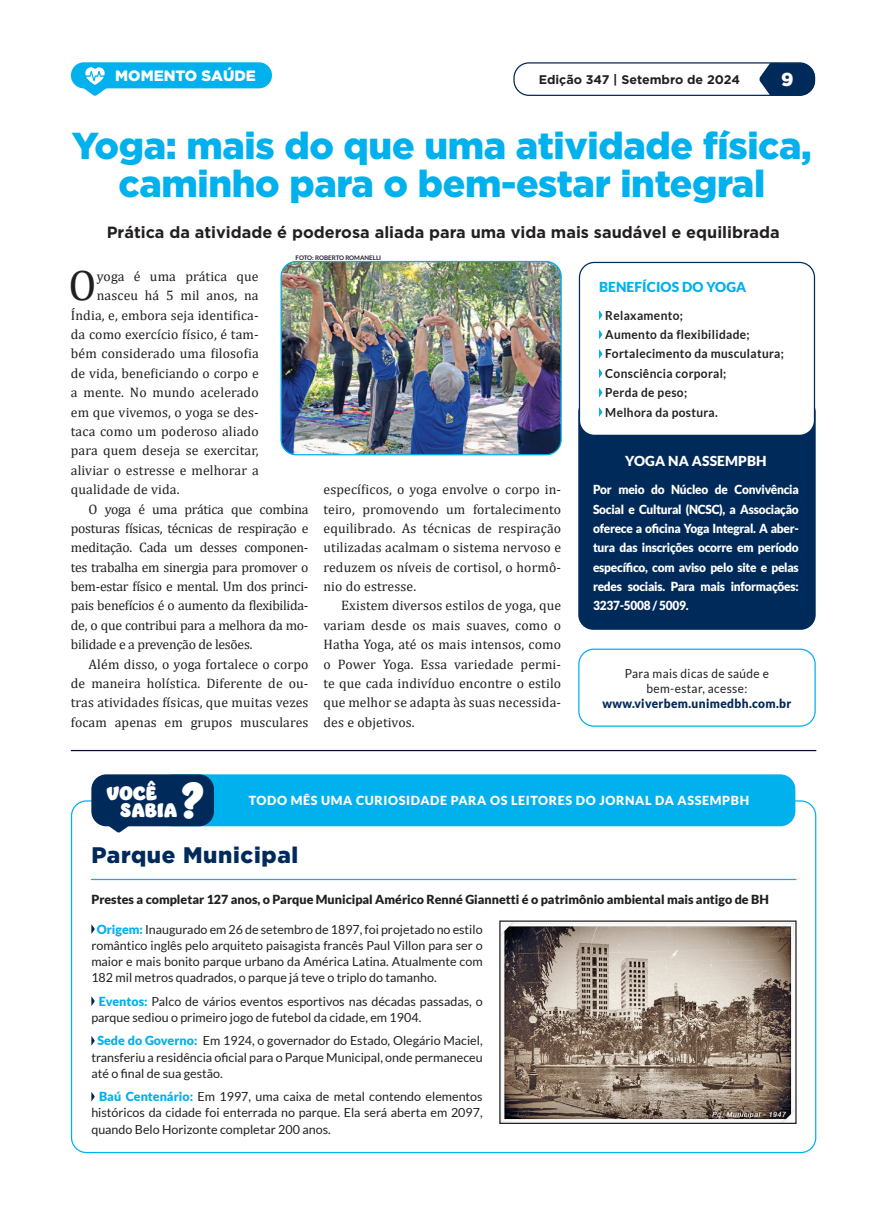
<style>
.page{position:relative;width:886px;height:1223px;background:#fff}
.page>*{position:absolute;margin:0;border:0;box-sizing:border-box;transform-origin:0 0}
.t1{font:47.5px "Jumble";color:#fff}
.Intertitulo{font:42.88px "Cambria";color:#231f20}
.título_materia{font:900 37.5px "Gotham";letter-spacing:-.01em;color:#00b1ed}
.Texto_box{font:900 22.5px "Gotham";letter-spacing:.03em;color:#002a5a}
.t2{font:20px "Jumble";color:#fff}
.t3{font:900 18.75px "Gotham";color:#fff}
.subtitulo_materia{font:700 16.25px "Gotham";color:#231f20}
.t4{font:900 15px "Gotham";color:#fff}
.Intertitulo-2{font:13.75px/19.4px "Cambria";letter-spacing:.01em;color:#231f20;text-align:justify}
.t5{font:900 13.75px "Lato";letter-spacing:.01em;color:#00b1ed}
.t6{font:900 13.75px "Lato";letter-spacing:.01em;color:#fff}
.Texto_box-2{font:12.5px/16.2px "Lato";color:#231f20;text-align:justify}
.t7{font:900 12.5px/19.4px "Lato";color:#fff;text-align:justify;scale:.95 1}
.t8{font:700 12.5px "Lato";letter-spacing:.03em;color:#231f20;scale:.95 1}
.Texto_box-3{font:900 12.5px "Lato";color:#231f20}
.t9{font:900 12.5px "Lato";letter-spacing:.05em;color:#fff}
.Texto_box-4{font:12.5px "Lato";letter-spacing:.03em;color:#231f20;scale:.95 1}
.t10{font:900 12.5px "Lato";letter-spacing:.03em;color:#002a5a;scale:.95 1}
.t11{font:700 12.5px "Gotham";color:#231f20}
.crédito{font:700 6.25px "Lato";color:#231f20}
.s1{font-weight:900;color:#00b1ed}
</style>
<div class="page">
<svg style="left:759px;top:64px;width:56px;height:32px;background:#224670"></svg>
<div style="left:513px;top:62px;width:302px;height:34px;border:1px solid #002a5a;border-radius:15px"></div>
<div style="left:578px;top:397px;width:238px;height:233px;background:#002a5a;border-radius:15px"></div>
<div style="left:71px;top:62px;width:201px;height:26px;background:#00b1ed;border-radius:13px"></div>
<svg style="left:83px;top:67px;width:24px;height:29px"></svg>
<div style="left:158px;top:774px;width:637px;height:52px;background:#00b1ed;border-radius:15px"></div>
<svg style="left:91px;top:924px;width:4px;height:9px"></svg>
<svg style="left:91px;top:996px;width:4px;height:9px"></svg>
<svg style="left:91px;top:1036px;width:4px;height:9px"></svg>
<svg style="left:91px;top:1092px;width:4px;height:9px"></svg>
<div style="left:91px;top:774px;width:123px;height:52px;background:#002a5a;border-radius:15px"></div>
<svg style="left:107px;top:826px;width:23px;height:6px"></svg>
<hr style="left:91px;top:878px;width:705px;height:2px;background:#00b1ed">
<img style="left:282px;top:261px;width:278px;height:194px">
<div style="left:280px;top:261px;width:282px;height:194px;border:1px solid #00b1ed;border-radius:15px"></div>
<div style="left:579px;top:262px;width:235px;height:173px;background:#fff;border-radius:15px"></div>
<div style="left:579px;top:262px;width:236px;height:174px;border:1px solid #002a5a;border-radius:15px"></div>
<svg style="left:599px;top:310px;width:3px;height:10px"></svg>
<svg style="left:599px;top:330px;width:3px;height:9px"></svg>
<svg style="left:599px;top:349px;width:3px;height:9px"></svg>
<svg style="left:599px;top:368px;width:3px;height:10px"></svg>
<svg style="left:599px;top:388px;width:3px;height:9px"></svg>
<svg style="left:599px;top:407px;width:3px;height:9px"></svg>
<div style="left:578px;top:648px;width:238px;height:78px;border:1px solid #00b1ed;border-radius:15px"></div>
<hr style="left:71px;top:750px;width:745px;height:1px;background:#080f35">
<img style="left:501px;top:922px;width:293px;height:199px">
<div style="left:499px;top:920px;width:297px;height:203px;border:1px solid #231f20"></div>
<p class="t4" style="left:115px;top:67px;width:142px">MOMENTO SAÚDE</p>
<p class="t11" style="left:539px;top:72px;width:203px">Edição 347 | Setembro de 2024</p>
<h3 class="t3" style="left:781px;top:69px;width:14px">9</h3>
<p class="título_materia" style="left:72px;top:124px;width:741px">Yoga: mais do que uma atividade física,</p>
<p class="título_materia" style="left:119px;top:162px;width:648px">caminho para o bem-estar integral</p>
<p class="subtitulo_materia" style="left:107px;top:223px;width:674px">Prática da atividade é poderosa aliada para uma vida mais saudável e equilibrada</p>
<p class="crédito" style="left:296px;top:254px;width:87px">FOTO: ROBERTO ROMANELLI</p>
<p class="Intertitulo" style="left:68px;top:260px;width:29px">O</p>
<p class="Intertitulo-2" style="left:97px;top:266px;width:163px">yoga é uma prática que</p>
<p class="Intertitulo-2" style="left:97px;top:286px;width:163px">nasceu há 5 mil anos, na</p>
<p class="Intertitulo-2" style="left:71px;top:305px;width:189px">Índia, e, embora seja identifica-</p>
<p class="Intertitulo-2" style="left:71px;top:324px;width:189px">da como exercício físico, é tam-</p>
<p class="Intertitulo-2" style="left:71px;top:344px;width:189px">bém considerado uma filosofia</p>
<p class="Intertitulo-2" style="left:71px;top:363px;width:189px">de vida, beneficiando o corpo e</p>
<p class="Intertitulo-2" style="left:71px;top:383px;width:189px">a mente. No mundo acelerado</p>
<p class="Intertitulo-2" style="left:71px;top:402px;width:189px">em que vivemos, o yoga se des-</p>
<p class="Intertitulo-2" style="left:71px;top:421px;width:189px">taca como um poderoso aliado</p>
<p class="Intertitulo-2" style="left:71px;top:441px;width:189px">para quem deseja se exercitar,</p>
<p class="Intertitulo-2" style="left:71px;top:460px;width:189px">aliviar o estresse e melhorar a</p>
<p class="Intertitulo-2" style="left:71px;top:479px;width:110px">qualidade de vida.</p>
<p class="Intertitulo-2" style="left:71px;top:499px;width:239px;text-indent:18px">O yoga é uma prática que combina posturas físicas, técnicas de respiração e meditação. Cada um desses componen&shy;tes trabalha em sinergia para promover o bem-estar físico e mental. Um dos princi&shy;pais benefícios é o aumento da flexibilida&shy;de, o que contribui para a melhora da mo&shy;bilidade e a prevenção de lesões.</p>
<p class="Intertitulo-2" style="left:71px;top:654px;width:239px;text-indent:18px">Além disso, o yoga fortalece o corpo de maneira holística. Diferente de ou&shy;tras atividades físicas, que muitas vezes focam apenas em grupos musculares</p>
<p class="Intertitulo-2" style="left:323px;top:479px;width:239px">específicos, o yoga envolve o corpo in&shy;teiro, promovendo um fortalecimento equilibrado. As técnicas de respiração utilizadas acalmam o sistema nervoso e reduzem os níveis de cortisol, o hormô&shy;nio do estresse.</p>
<p class="Intertitulo-2" style="left:323px;top:596px;width:239px;text-indent:18px">Existem diversos estilos de yoga, que variam desde os mais suaves, como o Hatha Yoga, até os mais intensos, como o Power Yoga. Essa variedade permi&shy;te que cada indivíduo encontre o estilo que melhor se adapta às suas necessida&shy;des e objetivos.</p>
<p class="t5" style="left:599px;top:279px;width:149px">BENEFÍCIOS DO YOGA</p>
<p class="t8" style="left:605px;top:308px;width:83px">Relaxamento;</p>
<p class="t8" style="left:605px;top:327px;width:153px">Aumento da flexibilidade;</p>
<p class="t8" style="left:605px;top:347px;width:189px">Fortalecimento da musculatura;</p>
<p class="t8" style="left:605px;top:366px;width:129px">Consciência corporal;</p>
<p class="t8" style="left:605px;top:385px;width:88px">Perda de peso;</p>
<p class="t8" style="left:605px;top:405px;width:120px">Melhora da postura.</p>
<p class="t6" style="left:625px;top:453px;width:143px">YOGA NA ASSEMPBH</p>
<p class="t7" style="left:593px;top:479px;width:218px">Por meio do Núcleo de Convivência Social e Cultural (NCSC), a Associação oferece a oficina Yoga Integral. A aber&shy;tura das inscrições ocorre em período específico, com aviso pelo site e pelas redes sociais. Para mais informações:<br>3237-5008 / 5009.</p>
<p class="Texto_box-4" style="left:625px;top:666px;width:153px">Para mais dicas de saúde e</p>
<p class="Texto_box-4" style="left:646px;top:681px;width:108px">bem-estar, acesse:</p>
<p class="t10" style="left:602px;top:695px;width:200px">www.viverbem.unimedbh.com.br</p>
<p class="t2" style="left:107px;top:778px;width:51px">VOCÊ</p>
<p class="t1" style="left:182px;top:767px;width:23px">?</p>
<p class="t2" style="left:120px;top:796px;width:59px">SABIA</p>
<p class="t9" style="left:249px;top:793px;width:502px">TODO MÊS UMA CURIOSIDADE PARA OS LEITORES DO JORNAL DA ASSEMPBH</p>
<p class="Texto_box" style="left:91px;top:842px;width:208px">Parque Municipal</p>
<p class="Texto_box-3" style="left:91px;top:892px;width:679px">Prestes a completar 127 anos, o Parque Municipal Américo Renné Giannetti é o patrimônio ambiental mais antigo de BH</p>
<p class="Texto_box-2" style="left:91px;top:920px;width:393px;text-indent:5px"><span class="s1">Origem:</span> Inaugurado em 26 de setembro de 1897, foi projetado no estilo romântico inglês pelo arquiteto paisagista francês Paul Villon para ser o maior e mais bonito parque urbano da América Latina. Atualmente com 182 mil metros quadrados, o parque já teve o triplo do tamanho.</p>
<p class="Texto_box-2" style="left:91px;top:993px;width:393px;text-indent:7px"><span class="s1">Eventos:</span> Palco de vários eventos esportivos nas décadas passadas, o parque sediou o primeiro jogo de futebol da cidade, em 1904.</p>
<p class="Texto_box-2" style="left:91px;top:1032px;width:393px;text-indent:6px"><span class="s1">Sede do Governo:</span> Em 1924, o governador do Estado, Olegário Maciel, transferiu a residência oficial para o Parque Municipal, onde permaneceu até o final de sua gestão.</p>
<p class="Texto_box-2" style="left:91px;top:1088px;width:393px;text-indent:8px"><span class="s1">Baú Centenário:</span> Em 1997, uma caixa de metal contendo elementos históricos da cidade foi enterrada no parque. Ela será aberta em 2097, quando Belo Horizonte completar 200 anos.</p>
</div>
